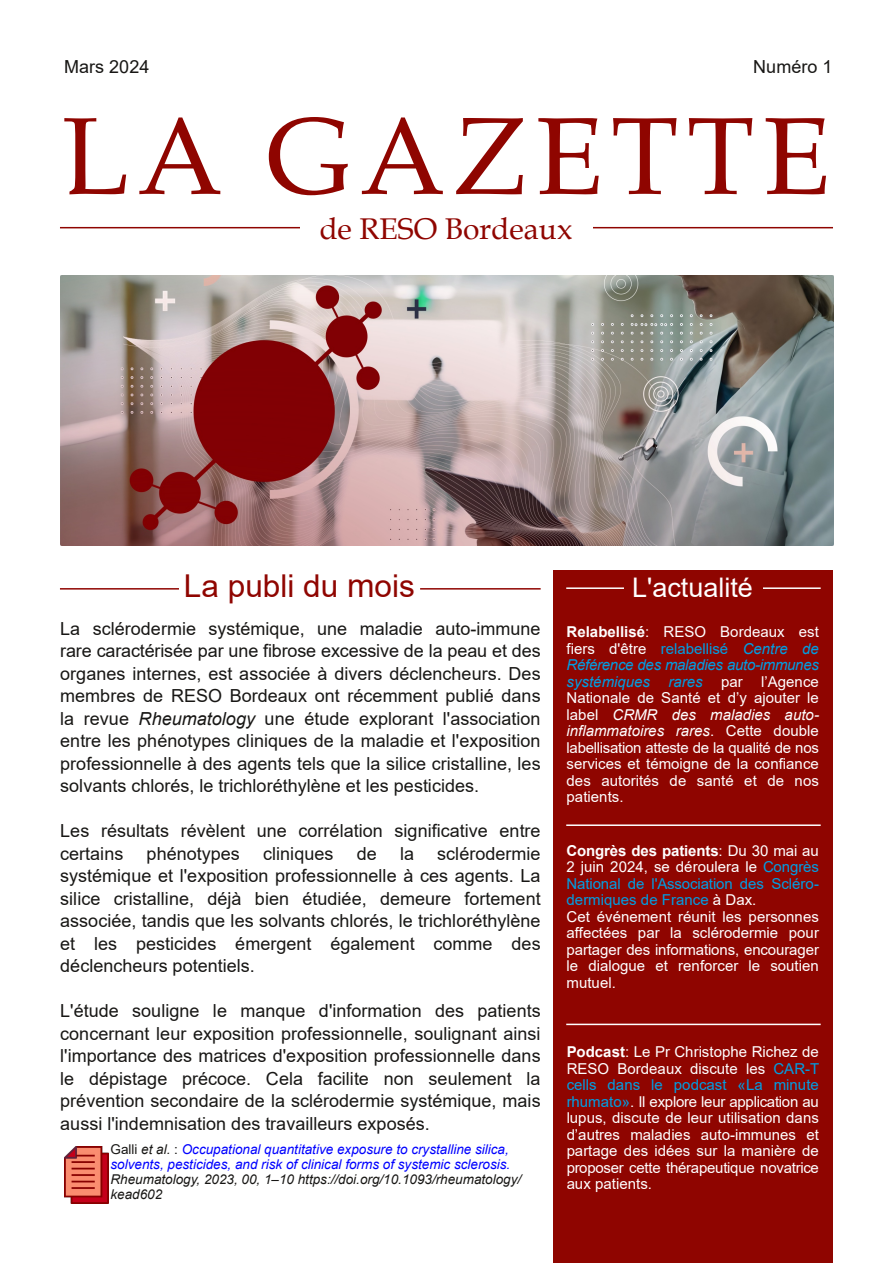
<style>
.page{position:relative;width:893px;height:1263px;background:#fff}
.page>*{position:absolute;margin:0;border:0;box-sizing:border-box;transform-origin:0 0}
.t1{font:109.5px "Book Antiqua";letter-spacing:.08em;color:#8f0500}
.t2{font:31.5px "Arial";color:#8f0500}
.t3{font:30px "Book Antiqua";color:#8f0500}
.t4{font:27px "Arial";color:#fff}
.t5{font:18px/22.5px "Arial";color:#181715;text-align:justify}
.t6{font:15px/16.5px "Arial";color:#fff;text-align:justify}
.t7{font:italic 13.5px/15px "Arial";color:#00f}
.t8{font:italic 13.5px/15px "Arial";color:#181715}
.s1{font-size:33px}
.s2{font-style:italic}
.s3{font-style:normal;color:#181715}
.s4{color:#181715}
.s5{font-weight:700}
.s6{color:#009ee3}
.s7{font-style:italic;color:#009ee3}
</style>
<div class="page">
<div style="left:554px;top:570px;width:279px;height:693px;background:#8f0500"></div>
<hr style="left:566px;top:587px;width:255px;height:2px;background:#fff">
<div style="left:624px;top:577px;width:139px;height:26px;background:#8f0500"></div>
<hr style="left:60px;top:227px;width:773px;height:1px;background:#8f0500">
<div style="left:300px;top:217px;width:293px;height:39px;background:#fff"></div>
<img style="left:60px;top:275px;width:773px;height:270px">
<hr style="left:60px;top:588px;width:119px;height:2px;background:#8f0500">
<hr style="left:420px;top:588px;width:121px;height:2px;background:#8f0500">
<img style="left:65px;top:1146px;width:43px;height:57px">
<hr style="left:566px;top:824px;width:255px;height:2px;background:#fff">
<hr style="left:566px;top:1024px;width:255px;height:1px;background:#fff">
<p class="t5" style="left:64px;top:55px;width:87px">Mars 2024</p>
<p class="t5" style="left:753px;top:55px;width:81px">Numéro 1</p>
<h1 class="t1" style="left:62px;top:93px;width:769px">LA GAZETTE</h1>
<h3 class="t3" style="left:319px;top:211px;width:255px">de RESO Bordeaux</h3>
<h2 class="t2" style="left:184px;top:569px;width:232px">La publi du <span class="s1">m</span>ois</h2>
<p class="t5" style="left:60px;top:617px;width:482px">La sclérodermie systémique, une maladie auto-immune rare caractérisée par une fibrose excessive de la peau et des organes internes, est associée à divers déclencheurs. Des membres de RESO Bordeaux ont récemment publié dans la revue <span class="s2">Rheumatology</span> une étude explorant l'association entre les phénotypes cliniques de la maladie et l'exposition professionnelle à des agents tels que la silice cristalline, les solvants chlorés, le trichloréthylène et les pesticides.</p>
<p class="t5" style="left:60px;top:820px;width:482px">Les résultats révèlent une corrélation significative entre certains</p>
<p class="t5" style="left:60px;top:842px;width:482px;text-indent:377px">sclérodermie systémique et l'exposition professionnelle à ces agents. La silice cristalline, déjà bien étudiée, demeure fortement associée, tandis que les solvants chlorés, le trichloréthylène et les pesticides émergent également comme des déclencheurs potentiels.</p>
<p class="t5" style="left:60px;top:1000px;width:482px">L'étude souligne le manque d'information des patients concernant leur exposition professionnelle, soulignant ainsi l'importance des matrices d'exposition professionnelle dans le dépistage précoce. Cela facilite non seulement la prévention secondaire de la sclérodermie systémique, mais aussi l'indemnisation des travailleurs exposés.</p>
<p class="t7" style="left:111px;top:1141px;width:401px"><span class="s3">Galli</span> <span class="s4">et al.</span> <span class="s3">:</span> Occupational quantitative exposure to crystalline silica, solvents, pesticides, and risk of clinical forms of systemic sclerosis.</p>
<p class="t8" style="left:111px;top:1171px;width:412px">Rheumatology, 2023, 00, 1–10 https://doi.org/10.1093/rheumatology/ kead602</p>
<p class="t5" style="left:147px;top:842px;width:95px">phénotypes</p>
<p class="t5" style="left:263px;top:842px;width:72px">cliniques</p>
<p class="t5" style="left:357px;top:842px;width:22px">de</p>
<p class="t5" style="left:400px;top:842px;width:16px">la</p>
<h3 class="t4" style="left:632px;top:572px;width:122px">L'actualité</h3>
<p class="t6" style="left:567px;top:624px;width:254px"><span class="s5">Relabellisé</span>: RESO Bordeaux est fiers d'être <span class="s6">relabellisé</span> <span class="s7">Centre de Référence des maladies auto-immunes systémiques rares</span> par l’Agence Nationale de Santé et d’y ajouter le label <span class="s2">CRMR des maladies auto&shy;inflammatoires rares</span>. Cette double labellisation atteste de la qualité de nos services et témoigne de la confiance des autorités de santé et de nos patients.</p>
<p class="t6" style="left:567px;top:842px;width:254px;text-align:left"><span class="s5">Congrès des patients</span>: Du 30 mai au<br>2 juin 2024, se déroulera le <span class="s6">Congrès<br>National de l'Association des Scléro&shy;dermiques de France</span> à Dax.<br>Cet événement réunit les personnes affectées par la sclérodermie pour partager des informations, encourager le dialogue et renforcer le soutien mutuel.</p>
<p class="t6" style="left:567px;top:1044px;width:254px"><span class="s5">Podcast</span>: Le Pr Christophe Richez de RESO Bordeaux discute les <span class="s6">CAR-T cells dans le podcast «La minute rhumato»</span>. Il explore leur application au lupus, discute de leur utilisation dans d’autres maladies auto-immunes et partage des idées sur la manière de proposer cette thérapeutique novatrice aux patients.</p>
</div>
